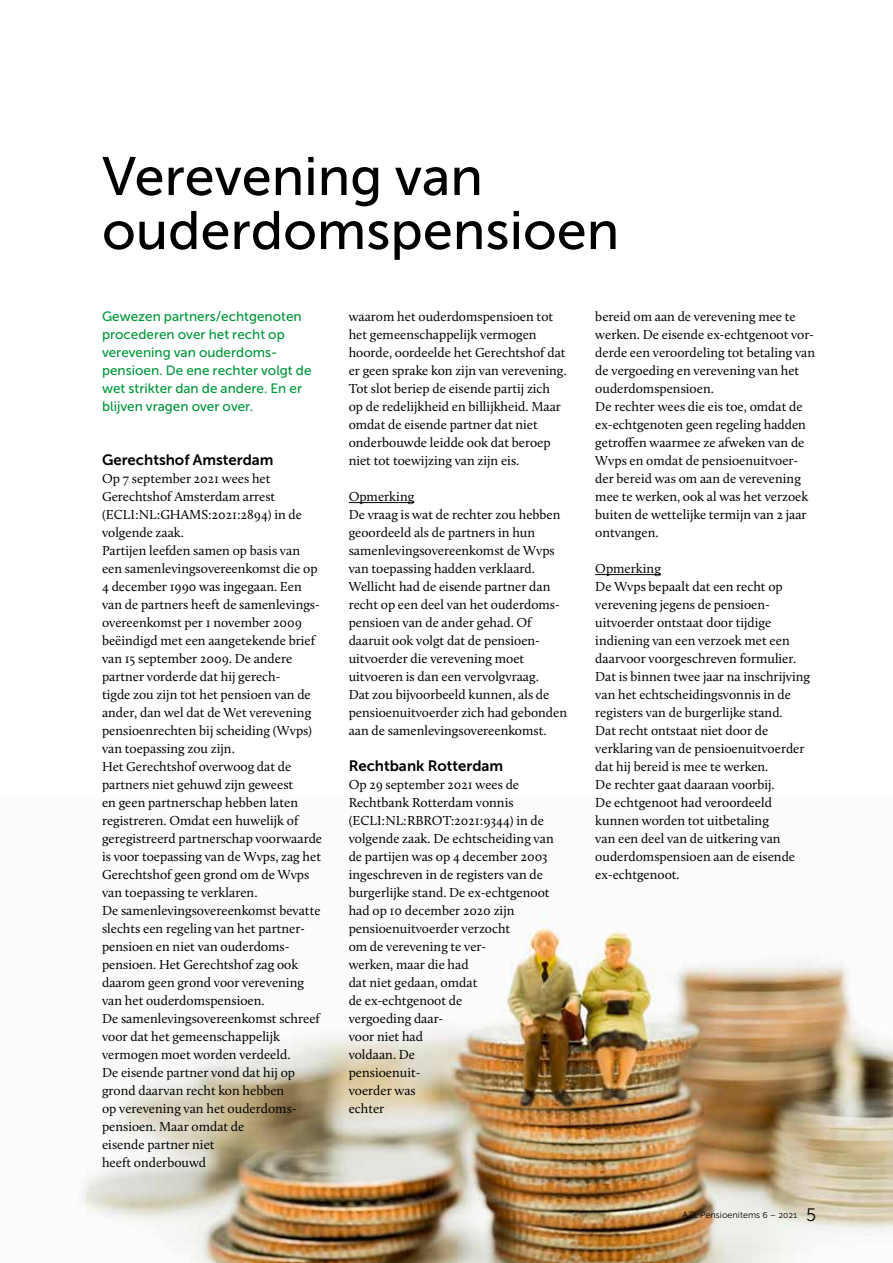
<style>
.page{position:relative;width:893px;height:1263px;background:#fff}
.page>*{position:absolute;margin:0;border:0;box-sizing:border-box;transform-origin:0 0}
.t1{font:54px/54px "Museo Sans 500";color:#000}
.t2{font:15px "Museo Sans 700";color:#000}
.t3{font:13.5px/18px "Calluna";color:#000}
.t4{font:13.5px/18px "Museo Sans 500";color:#00963a}
.t5{font:9px "Museo Sans 300";color:#000}
.s1{font-size:18px}
</style>
<div class="page">
<img style="left:82px;top:916px;width:811px;height:347px">
<hr style="left:349px;top:502px;width:65px;height:1px;background:#000">
<hr style="left:595px;top:574px;width:66px;height:1px;background:#000">
<h1 class="t1" style="left:102px;top:150px;width:519px">Verevening van ouderdomspensioen</h1>
<p class="t4" style="left:102px;top:307px;width:211px">Gewezen partners/echtgenoten procederen over het recht op verevening van ouderdoms&shy;pensioen. De ene rechter volgt de wet strikter dan de andere. En er blijven vragen over over.</p>
<p class="t2" style="left:102px;top:451px;width:173px">Gerechtshof Amsterdam</p>
<p class="t3" style="left:102px;top:469px;width:222px">Op 7 september 2021 wees het<br>Gerechtshof Amsterdam arrest (ECLI:NL:GHAMS:2021:2894) in de volgende zaak.<br>Partijen leefden samen op basis van een samenlevingsovereenkomst die op<br>4 december 1990 was ingegaan. Een van de partners heeft de samenlevings&shy;overeenkomst per 1 november 2009 beëindigd met een aangetekende brief van 15 september 2009. De andere partner vorderde dat hij gerech-<br>tigde zou zijn tot het pensioen van de ander, dan wel dat de Wet verevening pensioenrechten bij scheiding (Wvps) van toepassing zou zijn.<br>Het Gerechtshof overwoog dat de partners niet gehuwd zijn geweest<br>en geen partnerschap hebben laten registreren. Omdat een huwelijk of geregistreerd partnerschap voorwaarde is voor toepassing van de Wvps, zag het<br>Gerechtshof geen grond om de Wvps van toepassing te verklaren.<br>De samenlevingsovereenkomst bevatte slechts een regeling van het partner&shy;pensioen en niet van ouderdoms&shy;pensioen. Het Gerechtshof zag ook daarom geen grond voor verevening van het ouderdomspensioen.<br>De samenlevingsovereenkomst schreef voor dat het gemeenschappelijk vermogen moet worden verdeeld.<br>De eisende partner vond dat hij op grond daarvan recht kon hebben<br>op verevening van het ouderdoms&shy;pensioen. Maar omdat de<br>eisende partner niet<br>heeft onderbouwd</p>
<p class="t3" style="left:349px;top:307px;width:219px">waarom het ouderdomspensioen tot het gemeenschappelijk vermogen hoorde, oordeelde het Gerechtshof dat er geen sprake kon zijn van verevening.<br>Tot slot beriep de eisende partij zich op de redelijkheid en billijkheid. Maar omdat de eisende partner dat niet onderbouwde leidde ook dat beroep niet tot toewijzing van zijn eis.</p>
<p class="t3" style="left:349px;top:487px;width:220px">Opmerking<br>De vraag is wat de rechter zou hebben geoordeeld als de partners in hun samenlevingsovereenkomst de Wvps van toepassing hadden verklaard.<br>Wellicht had de eisende partner dan recht op een deel van het ouderdoms&shy;pensioen van de ander gehad. Of daaruit ook volgt dat de pensioen&shy;uitvoerder die verevening moet uitvoeren is dan een vervolgvraag.<br>Dat zou bijvoorbeeld kunnen, als de pensioenuitvoerder zich had gebonden aan de samenlevingsovereenkomst.</p>
<p class="t2" style="left:349px;top:757px;width:156px">Rechtbank Rotterdam</p>
<p class="t3" style="left:349px;top:775px;width:207px">Op 29 september 2021 wees de<br>Rechtbank Rotterdam vonnis (ECLI:NL:RBROT:2021:9344) in de volgende zaak. De echtscheiding van de partijen was op 4 december 2003 ingeschreven in de registers van de burgerlijke stand. De ex--echtgenoot had op 10 december 2020 zijn pensioenuitvoerder verzocht<br>om de verevening te ver-<br>werken, maar die had<br>dat niet gedaan, omdat<br>de ex-echtgenoot de<br>vergoeding daar-<br>voor niet had<br>voldaan. De<br>pensioenuit-<br>voerder was<br>echter</p>
<p class="t3" style="left:595px;top:307px;width:221px">bereid om aan de verevening mee te werken. De eisende ex-echtgenoot vor&shy;derde een veroordeling tot betaling van de vergoeding en verevening van het ouderdomspensioen.<br>De rechter wees die eis toe, omdat de ex-echtgenoten geen regeling hadden getroffen waarmee ze afweken van de Wvps en omdat de pensioenuitvoer&shy;der bereid was om aan de verevening mee te werken, ook al was het verzoek buiten de wettelijke termijn van 2 jaar ontvangen.</p>
<p class="t3" style="left:595px;top:559px;width:216px">Opmerking<br>De Wvps bepaalt dat een recht op verevening jegens de pensioen&shy;uitvoerder ontstaat door tijdige indiening van een verzoek met een daarvoor voorgeschreven formulier.<br>Dat is binnen twee jaar na inschrijving van het echtscheidingsvonnis in de registers van de burgerlijke stand.<br>Dat recht ontstaat niet door de verklaring van de pensioenuitvoerder dat hij bereid is mee te werken.<br>De rechter gaat daaraan voorbij.<br>De echtgenoot had veroordeeld kunnen worden tot uitbetaling<br>van een deel van de uitkering van ouderdomspensioen aan de eisende ex-echtgenoot.</p>
<p class="t5" style="left:682px;top:1210px;width:135px">AZL Pensioenitems 6 – 2021 <span class="s1">5</span></p>
</div>
